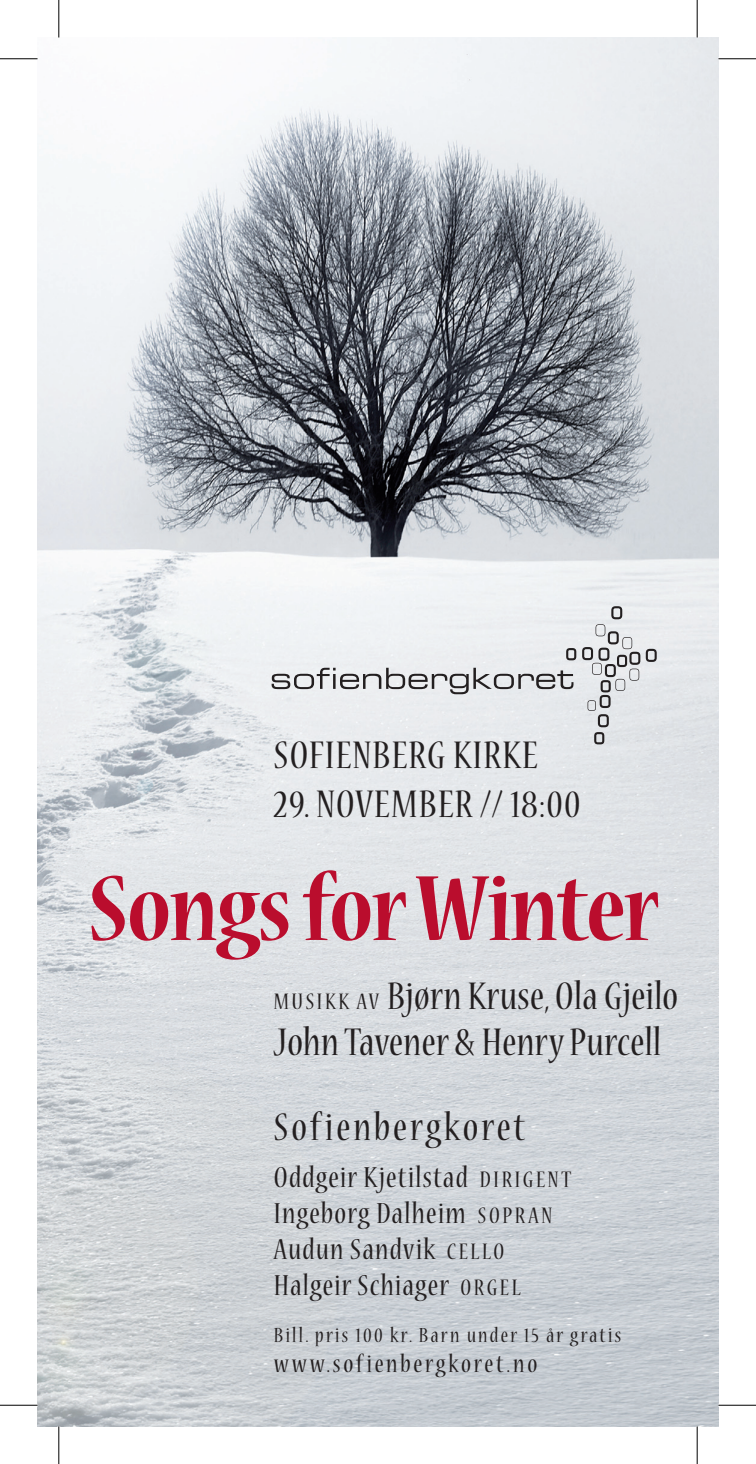
<style>
.page{position:relative;width:756px;height:1464px;background:#fff}
.page>*{position:absolute;margin:0;border:0;box-sizing:border-box;transform-origin:0 0}
.t1{font:700 condensed 103.25px "Nueva Std";letter-spacing:-.02em;color:#ba0d2d}
.t2{font:condensed 42.75px/46.5px "Nueva Std";letter-spacing:.025em;color:#231f20}
.t3{font:condensed 42.75px "Nueva Std";letter-spacing:.07em;color:#231f20}
.t4{font:condensed 32.25px/35.8px "Nueva Std";letter-spacing:.04em;color:#231f20}
.t5{font:condensed 27.5px "Nueva Std";letter-spacing:.1em;color:#231f20}
.t6{font:condensed 22.5px "Nueva Std";letter-spacing:.1em;color:#231f20}
.s1{font-size:25px}
</style>
<div class="page">
<img style="left:38px;top:38px;width:680px;height:1388px">
<svg style="left:271px;top:668px;width:302px;height:26px;background:#bfc0c3"></svg>
<svg style="left:566px;top:648px;width:10px;height:12px"></svg>
<svg style="left:582px;top:606px;width:74px;height:138px;background:#d3d5d8"></svg>
<hr style="left:0;top:58px;width:38px;height:1px;background:#000">
<hr style="left:718px;top:58px;width:37px;height:1px;background:#000">
<hr style="left:0;top:1405px;width:38px;height:1px;background:#000">
<hr style="left:718px;top:1405px;width:37px;height:1px;background:#000">
<hr style="left:58px;top:0;width:1px;height:38px;background:#000">
<hr style="left:58px;top:1426px;width:1px;height:38px;background:#000">
<hr style="left:696px;top:0;width:1px;height:38px;background:#000">
<hr style="left:696px;top:1426px;width:1px;height:38px;background:#000">
<p class="t2" style="left:274px;top:734px;width:265px">SOFIENBERG KIRKE</p>
<p class="t2" style="left:274px;top:783px;width:308px">29. NOVEMBER // 18:00</p>
<h1 class="t1" style="left:88px;top:862px;width:572px">Songs for Winter</h1>
<p class="t2" style="left:274px;top:975px;width:405px"><span class="s1">MUSIKK AV</span> Bjørn Kruse, Ola Gjeilo<br>John Tavener &amp; Henry Purcell</p>
<p class="t3" style="left:274px;top:1108px;width:252px">Sofienbergkoret</p>
<p class="t4" style="left:274px;top:1161px;width:298px">Oddgeir Kjetilstad <span class="s1">DIRIGENT<br></span>Ingeborg Dalheim <span class="s1">SOPRAN<br></span>Audun Sandvik <span class="s1">CELLO<br></span>Halgeir Schiager <span class="s1">ORGEL</span></p>
<p class="t6" style="left:274px;top:1325px;width:348px">Bill. pris 100 kr. Barn under 15 år gratis</p>
<p class="t5" style="left:274px;top:1351px;width:265px">www.sofienbergkoret.no</p>
</div>
